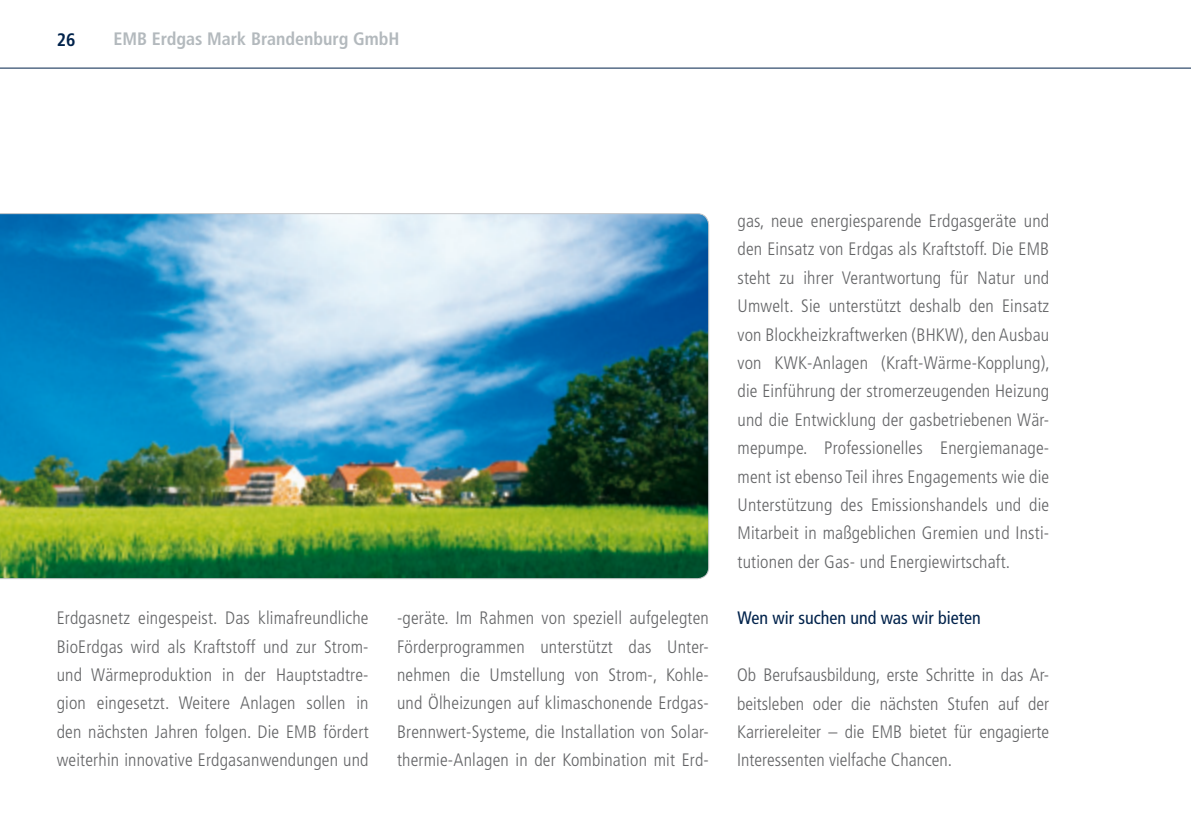
<style>
.page{position:relative;width:1191px;height:840px;background:#fff}
.page>*{position:absolute;margin:0;border:0;box-sizing:border-box;transform-origin:0 0}
.t1{font:300 condensed 18px/28.4px "Frutiger";letter-spacing:.01em;color:#646567;text-align:justify}
.t2{font:700 condensed 18px "Frutiger";color:#b3b9bd}
.t3{font:condensed 18px "Frutiger";color:#00224b}
.t4{font:700 condensed 18px "Frutiger";color:#00224b}
</style>
<div class="page">
<hr style="left:0;top:68px;width:1191px;height:1px;background:#00224b">
<img style="left:0;top:213px;width:709px;height:366px">
<p class="t4" style="left:57px;top:29px;width:20px">26</p>
<p class="t2" style="left:113px;top:28px;width:287px">EMB Erdgas Mark Brandenburg GmbH</p>
<p class="t1" style="left:57px;top:603px;width:313px">Erdgasnetz eingespeist. Das klimafreundliche BioErdgas wird als Kraftstoff und zur Strom&shy;und Wärmeproduktion in der Hauptstadtre&shy;gion eingesetzt. Weitere Anlagen sollen in den nächsten Jahren folgen. Die EMB fördert weiterhin innovative Erdgasanwendungen und</p>
<p class="t1" style="left:397px;top:603px;width:313px">-geräte. Im Rahmen von speziell aufgelegten Förderprogrammen unterstützt das Unter&shy;nehmen die Umstellung von Strom-, Kohle&shy;und Ölheizungen auf klimaschonende Erdgas-Brennwert-Systeme, die Installation von Solar&shy;thermie-Anlagen in der Kombination mit Erd-</p>
<p class="t1" style="left:737px;top:207px;width:314px">gas, neue energiesparende Erdgasgeräte und den Einsatz von Erdgas als Kraftstoff. Die EMB steht zu ihrer Verantwortung für Natur und Umwelt. Sie unterstützt deshalb den Einsatz von Blockheizkraftwerken (BHKW), den Ausbau von KWK-Anlagen (Kraft-Wärme-Kopplung), die Einführung der stromerzeugenden Heizung und die Entwicklung der gasbetriebenen Wär&shy;mepumpe. Professionelles Energiemanage&shy;ment ist ebenso Teil ihres Engagements wie die Unterstützung des Emissionshandels und die Mitarbeit in maßgeblichen Gremien und Insti&shy;tutionen der Gas- und Energiewirtschaft.</p>
<p class="t3" style="left:737px;top:607px;width:245px">Wen wir suchen und was wir bieten</p>
<p class="t1" style="left:737px;top:660px;width:313px">Ob Berufsausbildung, erste Schritte in das Ar&shy;beitsleben oder die nächsten Stufen auf der Karriereleiter – die EMB bietet für engagierte Interessenten vielfache Chancen.</p>
</div>
